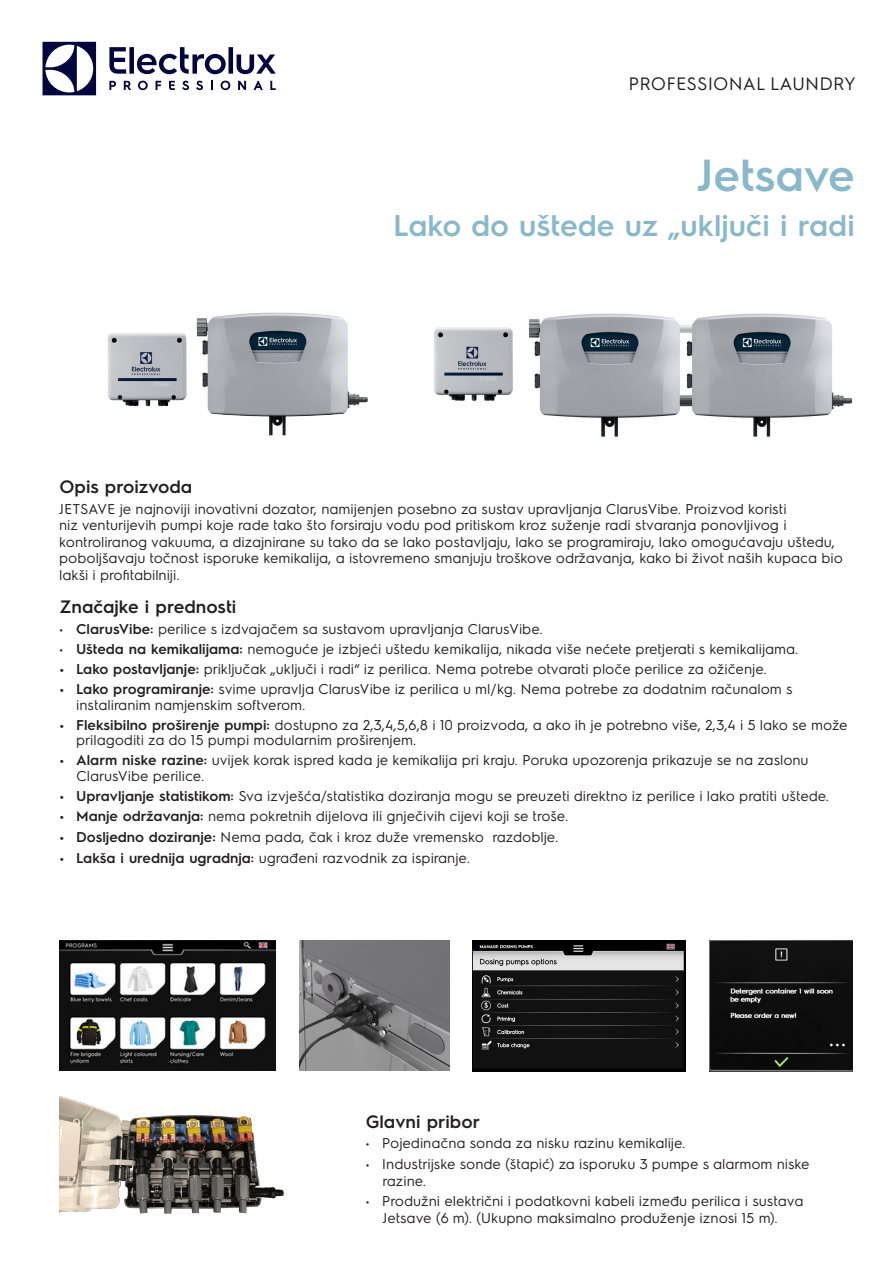
<style>
.page{position:relative;width:893px;height:1263px;background:#fff}
.page>*{position:absolute;margin:0;border:0;box-sizing:border-box;transform-origin:0 0}
.t1{font:600 45px "Electrolux Sans";color:#89b8ca}
.t2{font:600 30px "Electrolux Sans";color:#89b8ca}
.t3{font:600 18px "Electrolux Sans";color:#231f20}
.t4{font:18px "Electrolux Sans";color:#231f20}
.t5{font:14.25px/16.5px "Electrolux Sans";color:#231f20}
.s1{font-weight:600}
</style>
<div class="page">
<svg style="left:43px;top:42px;width:53px;height:53px"></svg>
<svg style="left:109px;top:47px;width:167px;height:27px"></svg>
<svg style="left:270px;top:81px;width:6px;height:9px"></svg>
<svg style="left:221px;top:81px;width:9px;height:9px"></svg>
<svg style="left:211px;top:81px;width:2px;height:9px"></svg>
<svg style="left:196px;top:81px;width:7px;height:9px"></svg>
<svg style="left:182px;top:81px;width:7px;height:9px"></svg>
<svg style="left:169px;top:81px;width:6px;height:9px"></svg>
<svg style="left:156px;top:81px;width:5px;height:9px"></svg>
<svg style="left:138px;top:81px;width:10px;height:9px"></svg>
<svg style="left:124px;top:81px;width:7px;height:9px"></svg>
<svg style="left:109px;top:81px;width:7px;height:9px"></svg>
<svg style="left:254px;top:81px;width:9px;height:9px"></svg>
<svg style="left:238px;top:81px;width:8px;height:9px"></svg>
<img style="left:299px;top:940px;width:151px;height:130px">
<img style="left:709px;top:940px;width:144px;height:131px">
<img style="left:473px;top:940px;width:213px;height:131px">
<img style="left:60px;top:940px;width:215px;height:124px">
<img style="left:59px;top:1064px;width:225px;height:150px">
<img style="left:434px;top:313px;width:419px;height:124px">
<img style="left:107px;top:312px;width:261px;height:124px">
<p class="t4" style="left:629px;top:71px;width:229px">PROFESSIONAL LAUNDRY</p>
<p class="t1" style="left:697px;top:143px;width:159px">Jetsave</p>
<p class="t2" style="left:393px;top:204px;width:463px">Lako do uštede uz „uključi i radi</p>
<p class="t3" style="left:60px;top:474px;width:134px">Opis proizvoda</p>
<p class="t5" style="left:60px;top:499px;width:785px">JETSAVE je najnoviji inovativni dozator, namijenjen posebno za sustav upravljanja ClarusVibe. Proizvod koristi<br>niz venturijevih pumpi koje rade tako što forsiraju vodu pod pritiskom kroz suženje radi stvaranja ponovljivog i kontroliranog vakuuma, a dizajnirane su tako da se lako postavljaju, lako se programiraju, lako omogućavaju uštedu, poboljšavaju točnost isporuke kemikalija, a istovremeno smanjuju troškove održavanja, kako bi život naših kupaca bio lakši i profitabilniji.</p>
<p class="t3" style="left:60px;top:594px;width:178px">Značajke i prednosti</p>
<p class="t5" style="left:60px;top:620px;width:485px">• <span class="s1">ClarusVibe:</span> perilice s izdvajačem sa sustavom upravljanja ClarusVibe.</p>
<p class="t5" style="left:60px;top:640px;width:741px">• <span class="s1">Ušteda na kemikalijama:</span> nemoguće je izbjeći uštedu kemikalija, nikada više nećete pretjerati s kemikalijama.</p>
<p class="t5" style="left:60px;top:660px;width:709px"><span class="s1">• Lako postavljanje:</span> priključak „uključi i radi“ iz perilica. Nema potrebe otvarati ploče perilice za ožičenje.</p>
<p class="t5" style="left:77px;top:680px;width:718px;line-height:15.8px;text-indent:-17px"><span class="s1">• Lako programiranje:</span> svime upravlja ClarusVibe iz perilica u ml/kg. Nema potrebe za dodatnim računalom s instaliranim namjenskim softverom.</p>
<p class="t5" style="left:77px;top:716px;width:773px;line-height:15.8px;text-indent:-17px"><span class="s1">• Fleksibilno proširenje pumpi:</span> dostupno za 2,3,4,5,6,8 i 10 proizvoda, a ako ih je potrebno više, 2,3,4 i 5 lako se može prilagoditi za do 15 pumpi modularnim proširenjem.</p>
<p class="t5" style="left:77px;top:752px;width:734px;line-height:15.8px;text-indent:-17px"><span class="s1">• Alarm niske razine:</span> uvijek korak ispred kada je kemikalija pri kraju. Poruka upozorenja prikazuje se na zaslonu<br>ClarusVibe perilice.</p>
<p class="t5" style="left:60px;top:787px;width:771px"><span class="s1">• Upravljanje statistikom:</span> Sva izvješća/statistika doziranja mogu se preuzeti direktno iz perilice i lako pratiti uštede.</p>
<p class="t5" style="left:60px;top:807px;width:511px"><span class="s1">• Manje održavanja:</span> nema pokretnih dijelova ili gnječivih cijevi koji se troše.</p>
<p class="t5" style="left:60px;top:828px;width:500px"><span class="s1">• Dosljedno doziranje:</span> Nema pada, čak i kroz duže vremensko razdoblje.</p>
<p class="t5" style="left:60px;top:848px;width:412px"><span class="s1">• Lakša i urednija ugradnja:</span> ugrađeni razvodnik za ispiranje.</p>
<p class="t3" style="left:366px;top:1109px;width:116px">Glavni pribor</p>
<p class="t5" style="left:366px;top:1134px;width:322px">• Pojedinačna sonda za nisku razinu kemikalije.</p>
<p class="t5" style="left:383px;top:1155px;width:429px;text-indent:-17px">• Industrijske sonde (štapić) za isporuku 3 pumpe s alarmom niske razine.</p>
<p class="t5" style="left:383px;top:1192px;width:423px;line-height:17.1px;text-indent:-17px">• Produžni električni i podatkovni kabeli između perilica i sustava<br>Jetsave (6 m). (Ukupno maksimalno produženje iznosi 15 m).</p>
</div>
